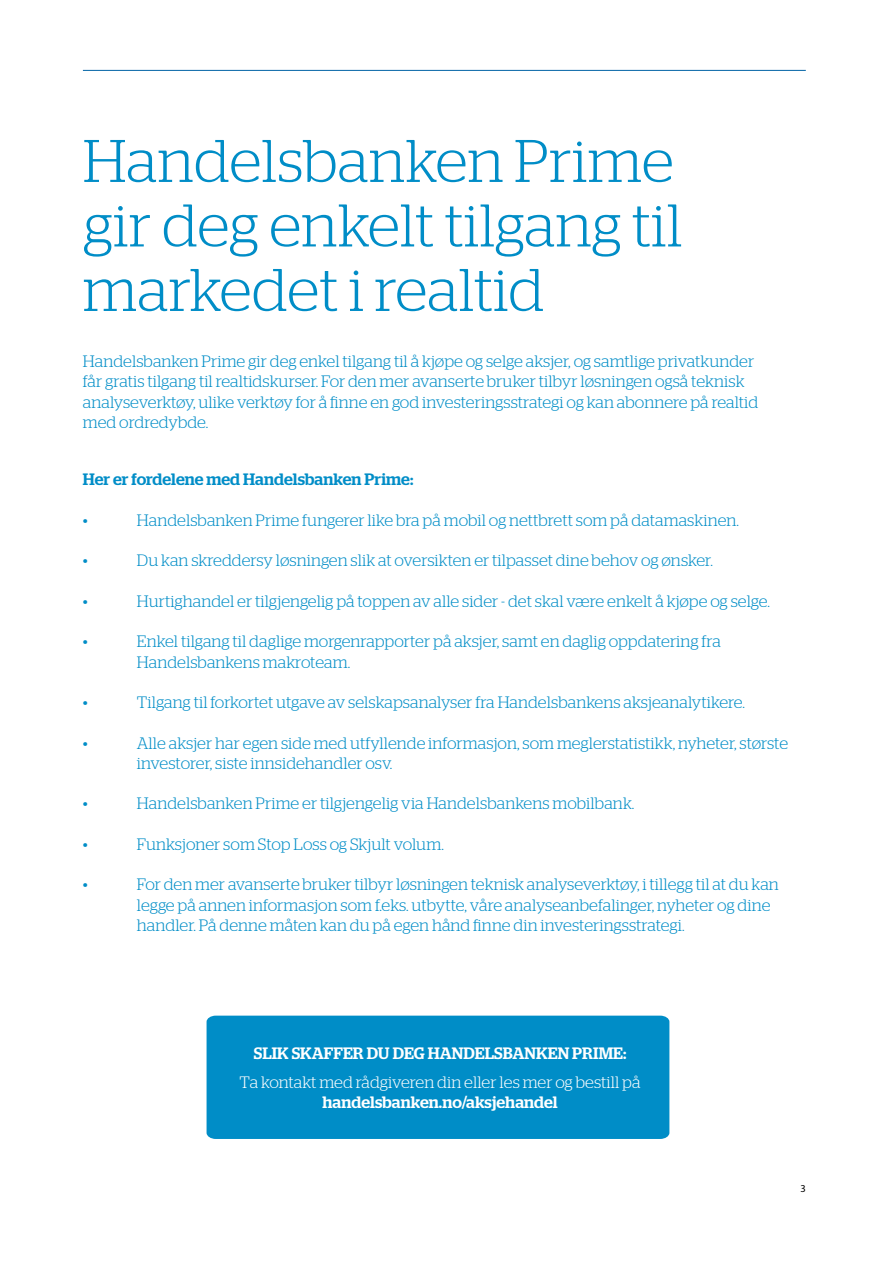
<style>
.page{position:relative;width:893px;height:1263px;background:#fff}
.page>*{position:absolute;margin:0;border:0;box-sizing:border-box;transform-origin:0 0}
.t1{font:300 60px/64.5px "Stag";letter-spacing:.005em;color:#008dc7}
.t2{font:300 16.5px/20.2px "Stag";letter-spacing:.005em;color:#008dc7}
.t3{font:500 16.5px "Stag";letter-spacing:.005em;color:#fff}
.t4{font:300 16.5px "Stag";letter-spacing:.005em;color:#fff}
.t5{font:500 16.5px "Stag";letter-spacing:.005em;color:#008dc7}
.t6{font:10.5px "Myriad Pro";color:#000}
</style>
<div class="page">
<hr style="left:83px;top:70px;width:723px;height:1px;background:#0063a5">
<div style="left:207px;top:1016px;width:462px;height:123px;background:#008dc7"></div>
<h1 class="t1" style="left:83px;top:128px;width:601px">Handelsbanken Prime gir deg enkelt tilgang til markedet i realtid</h1>
<p class="t2" style="left:83px;top:351px;width:677px">Handelsbanken Prime gir deg enkel tilgang til å kjøpe og selge aksjer, og samtlige privatkunder får gratis tilgang til realtidskurser. For den mer avanserte bruker tilbyr løsningen også teknisk analyseverktøy, ulike verktøy for å finne en god investeringsstrategi og kan abonnere på realtid med ordredybde.</p>
<p class="t5" style="left:83px;top:470px;width:332px">Her er fordelene med Handelsbanken Prime:</p>
<p class="t2" style="left:83px;top:510px;width:7px">•</p>
<p class="t2" style="left:137px;top:510px;width:604px">Handelsbanken Prime fungerer like bra på mobil og nettbrett som på datamaskinen.</p>
<p class="t2" style="left:83px;top:550px;width:7px">•</p>
<p class="t2" style="left:137px;top:550px;width:577px">Du kan skreddersy løsningen slik at oversikten er tilpasset dine behov og ønsker.</p>
<p class="t2" style="left:83px;top:591px;width:7px">•</p>
<p class="t2" style="left:137px;top:591px;width:635px">Hurtighandel er tilgjengelig på toppen av alle sider - det skal være enkelt å kjøpe og selge.</p>
<p class="t2" style="left:83px;top:631px;width:7px">•</p>
<p class="t2" style="left:137px;top:631px;width:586px">Enkel tilgang til daglige morgenrapporter på aksjer, samt en daglig oppdatering fra<br>Handelsbankens makroteam.</p>
<p class="t2" style="left:83px;top:692px;width:7px">•</p>
<p class="t2" style="left:137px;top:692px;width:610px">Tilgang til forkortet utgave av selskapsanalyser fra Handelsbankens aksjeanalytikere.</p>
<p class="t2" style="left:83px;top:732px;width:7px">•</p>
<p class="t2" style="left:137px;top:732px;width:653px">Alle aksjer har egen side med utfyllende informasjon, som meglerstatistikk, nyheter, største investorer, siste innsidehandler osv.</p>
<p class="t2" style="left:83px;top:793px;width:7px">•</p>
<p class="t2" style="left:137px;top:793px;width:499px">Handelsbanken Prime er tilgjengelig via Handelsbankens mobilbank.</p>
<p class="t2" style="left:83px;top:834px;width:7px">•</p>
<p class="t2" style="left:137px;top:834px;width:308px">Funksjoner som Stop Loss og Skjult volum.</p>
<p class="t2" style="left:83px;top:874px;width:7px">•</p>
<p class="t2" style="left:137px;top:874px;width:643px">For den mer avanserte bruker tilbyr løsningen teknisk analyseverktøy, i tillegg til at du kan legge på annen informasjon som f.eks. utbytte, våre analyseanbefalinger, nyheter og dine handler. På denne måten kan du på egen hånd finne din investeringsstrategi.</p>
<p class="t3" style="left:254px;top:1044px;width:374px">SLIK SKAFFER DU DEG HANDELSBANKEN PRIME:</p>
<p class="t4" style="left:240px;top:1073px;width:402px">Ta kontakt med rådgiveren din eller les mer og bestill på</p>
<p class="t3" style="left:322px;top:1093px;width:237px">handelsbanken.no/aksjehandel</p>
<p class="t6" style="left:800px;top:1182px;width:7px">3</p>
</div>
